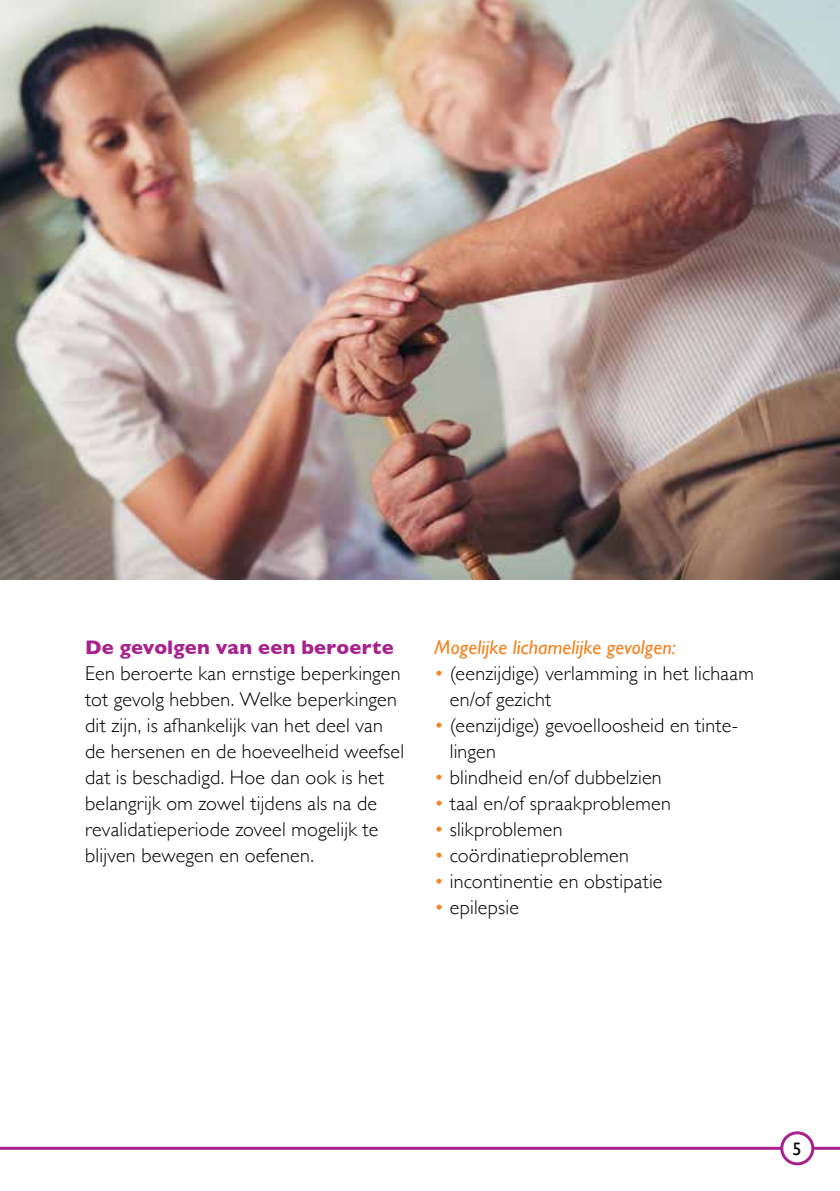
<style>
.page{position:relative;width:840px;height:1191px;background:#fff}
.page>*{position:absolute;margin:0;border:0;box-sizing:border-box;transform-origin:0 0}
.t1{font:300 20px/26px "Gill Sans";letter-spacing:.01em;color:#000}
.t2{font:italic 20px "Gill Sans";letter-spacing:.01em;color:#f58220}
.t3{font:700 20px "Gill Sans";letter-spacing:.01em;color:#a9218e}
.t4{font:18px "Gill Sans";color:#000}
.s1{color:#f58220}
</style>
<div class="page">
<hr style="left:0;top:1146px;width:839px;height:3px;background:#a9218e">
<div style="left:781px;top:1132px;width:31px;height:31px;background:#fff;border-radius:50%"></div>
<div style="left:779px;top:1131px;width:34px;height:34px;border:3px solid #a9218e;border-radius:50%"></div>
<img style="left:0;top:0;width:839px;height:579px">
<p class="t3" style="left:85px;top:631px;width:310px">De gevolgen van een beroerte</p>
<p class="t1" style="left:85px;top:659px;width:320px">Een beroerte kan ernstige beperkingen tot gevolg hebben. Welke beperkingen dit zijn, is afhankelijk van het deel van de hersenen en de hoeveelheid weefsel dat is beschadigd. Hoe dan ook is het belangrijk om zowel tijdens als na de revalidatieperiode zoveel mogelijk te blijven bewegen en oefenen.</p>
<p class="t2" style="left:434px;top:635px;width:243px">Mogelijke lichamelijke gevolgen:</p>
<p class="t1" style="left:449px;top:659px;width:305px;text-indent:-16px"><span class="s1">•</span> (eenzijdige) verlamming in het lichaam en/of gezicht</p>
<p class="t1" style="left:449px;top:711px;width:290px;text-indent:-16px"><span class="s1">•</span> (eenzijdige) gevoelloosheid en tinte&shy;lingen</p>
<p class="t1" style="left:434px;top:763px;width:229px"><span class="s1">•</span> blindheid en/of dubbelzien</p>
<p class="t1" style="left:434px;top:789px;width:238px"><span class="s1">•</span> taal en/of spraakproblemen</p>
<p class="t1" style="left:434px;top:815px;width:130px"><span class="s1">•</span> slikproblemen</p>
<p class="t1" style="left:434px;top:841px;width:196px"><span class="s1">•</span> coördinatieproblemen</p>
<p class="t1" style="left:434px;top:867px;width:230px"><span class="s1">•</span> incontinentie en obstipatie</p>
<p class="t1" style="left:434px;top:893px;width:86px"><span class="s1">•</span> epilepsie</p>
<p class="t4" style="left:792px;top:1137px;width:10px">5</p>
</div>
